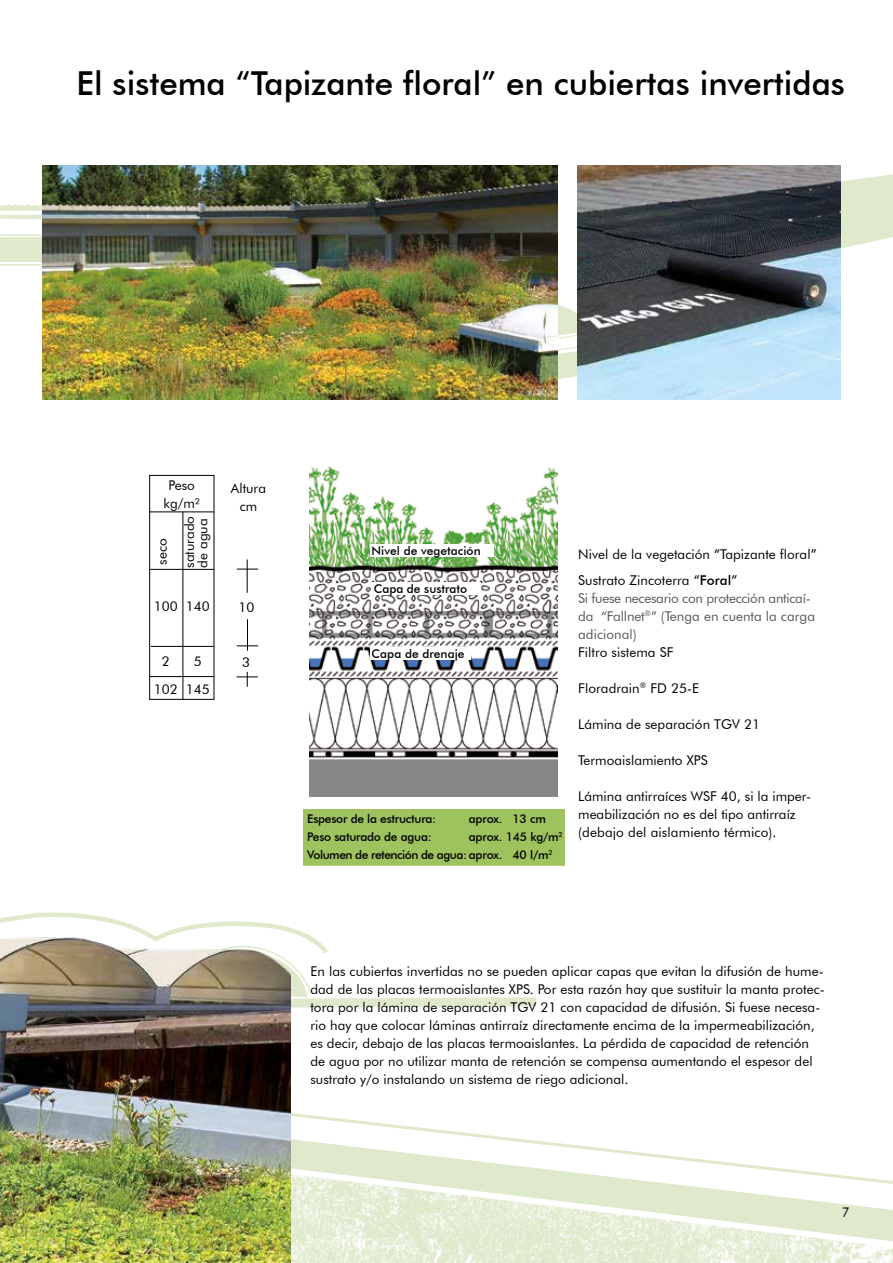
<style>
.page{position:relative;width:893px;height:1263px;background:#fff}
.page>*{position:absolute;margin:0;border:0;box-sizing:border-box;transform-origin:0 0}
.t1{font:500 33px "Futura BT";color:#000}
.t2{font:13.5px/18px "Futura BT";letter-spacing:.005em;color:#000}
.t3{font:13.5px/18px "Futura BT";letter-spacing:-.02em;color:#575756}
.t4{font:500 12px "Futura BT";letter-spacing:-.015em;color:#000}
.t5{font:500 12px/18px "Futura BT";letter-spacing:-.04em;color:#000}
.t6{font:500 12px "Futura BT";letter-spacing:.005em;color:#000}
.s1{font-weight:500}
</style>
<div class="page">
<svg style="left:557px;top:302px;width:20px;height:80px"></svg>
<hr style="left:0;top:234px;width:75px;height:2px;background:#dfeacd">
<hr style="left:0;top:264px;width:75px;height:2px;background:#dfeacd">
<div style="left:0;top:237px;width:80px;height:25px;background:#dfeacd"></div>
<svg style="left:0;top:204px;width:43px;height:15px"></svg>
<svg style="left:841px;top:174px;width:52px;height:75px;background:#e3ecd3"></svg>
<img style="left:577px;top:165px;width:264px;height:234px">
<img style="left:43px;top:165px;width:514px;height:235px">
<img style="left:291px;top:1188px;width:602px;height:75px">
<svg style="left:291px;top:928px;width:246px;height:80px"></svg>
<svg style="left:291px;top:1113px;width:602px;height:75px"></svg>
<img style="left:0;top:912px;width:291px;height:351px">
<img style="left:310px;top:466px;width:247px;height:330px">
<div style="left:149px;top:475px;width:65px;height:224px;border:1px solid #000"></div>
<hr style="left:150px;top:569px;width:64px;height:1px;background:#000">
<hr style="left:151px;top:646px;width:62px;height:1px;background:#000">
<hr style="left:150px;top:512px;width:64px;height:1px;background:#000">
<hr style="left:183px;top:512px;width:1px;height:187px;background:#000">
<hr style="left:149px;top:676px;width:65px;height:1px;background:#000">
<hr style="left:247px;top:559px;width:1px;height:34px;background:#000">
<hr style="left:247px;top:619px;width:1px;height:32px;background:#000">
<svg style="left:237px;top:646px;width:21px;height:1px"></svg>
<svg style="left:236px;top:672px;width:22px;height:15px"></svg>
<svg style="left:237px;top:569px;width:21px;height:1px"></svg>
<div style="left:370px;top:544px;width:124px;height:13px;background:#fff"></div>
<div style="left:372px;top:583px;width:108px;height:12px;background:#fff"></div>
<div style="left:370px;top:647px;width:101px;height:13px;background:#fff"></div>
<div style="left:303px;top:809px;width:262px;height:57px;background:#9dc25e;border:2px solid #9dc25e"></div>
<h1 class="t1" style="left:76px;top:63px;width:770px">El sistema “Tapizante floral” en cubiertas invertidas</h1>
<p class="t2" style="left:163px;top:476px;width:38px;text-align:center">Peso kg/m²</p>
<p class="t2" style="left:231px;top:479px;width:37px;text-align:center">Altura cm</p>
<p class="t2" style="left:148px;top:568px;width:53px;line-height:27.3px;rotate:-90deg">seco saturado</p>
<p class="t2" style="left:194px;top:568px;width:51px;rotate:-90deg">de agua</p>
<p class="t2" style="left:154px;top:597px;width:57px">100 140</p>
<p class="t2" style="left:239px;top:598px;width:17px">10</p>
<p class="t2" style="left:162px;top:652px;width:9px">2</p>
<p class="t2" style="left:194px;top:652px;width:9px">5</p>
<p class="t2" style="left:242px;top:653px;width:9px">3</p>
<p class="t2" style="left:154px;top:680px;width:57px">102 145</p>
<p class="t6" style="left:372px;top:544px;width:111px">Nivel de vegetación</p>
<p class="t4" style="left:374px;top:582px;width:95px">Capa de sustrato</p>
<p class="t6" style="left:372px;top:647px;width:94px">Capa de drenaje</p>
<p class="t4" style="left:307px;top:811px;width:131px">Espesor de la estructura:</p>
<p class="t4" style="left:469px;top:811px;width:79px">aprox. 13 cm</p>
<p class="t4" style="left:307px;top:829px;width:126px">Peso saturado de agua:</p>
<p class="t5" style="left:307px;top:827px;width:257px;text-indent:162px">aprox. 145 kg/m<sup>2<br></sup>Volumen de retención de agua: aprox. 40 l/m<sup>2</sup></p>
<p class="t2" style="left:578px;top:541px;width:240px;line-height:25.8px">Nivel de la vegetación <span class="s1">“</span>Tapizante floral<span class="s1">”<br></span>Sustrato Zincoterra <span class="s1">“Foral”</span></p>
<p class="t3" style="left:578px;top:589px;width:238px">Si fuese necesario con protección anticaí&shy;da “Fallnet<sup>®</sup>” (Tenga en cuenta la carga adicional)</p>
<p class="t2" style="left:578px;top:643px;width:97px">Filtro sistema SF</p>
<p class="t2" style="left:578px;top:679px;width:122px">Floradrain<sup>®</sup> FD 25-E</p>
<p class="t2" style="left:578px;top:715px;width:183px">Lámina de separación TGV 21</p>
<p class="t2" style="left:578px;top:751px;width:131px">Termoaislamiento XPS</p>
<p class="t2" style="left:578px;top:787px;width:234px">Lámina antirraíces WSF 40, si la imper&shy;meabilización no es del tipo antirraíz (debajo del aislamiento térmico).</p>
<p class="t2" style="left:310px;top:962px;width:516px">En las cubiertas invertidas no se pueden aplicar capas que evitan la difusión de hume&shy;dad de las placas termoaislantes XPS. Por esta razón hay que sustituir la manta protec&shy;tora por la lámina de separación TGV 21 con capacidad de difusión. Si fuese necesa&shy;rio hay que colocar láminas antirraíz directamente encima de la impermeabilización, es decir, debajo de las placas termoaislantes. La pérdida de capacidad de retención de agua por no utilizar manta de retención se compensa aumentando el espesor del sustrato y/o instalando un sistema de riego adicional.</p>
<p class="t2" style="left:842px;top:1203px;width:9px">7</p>
</div>
